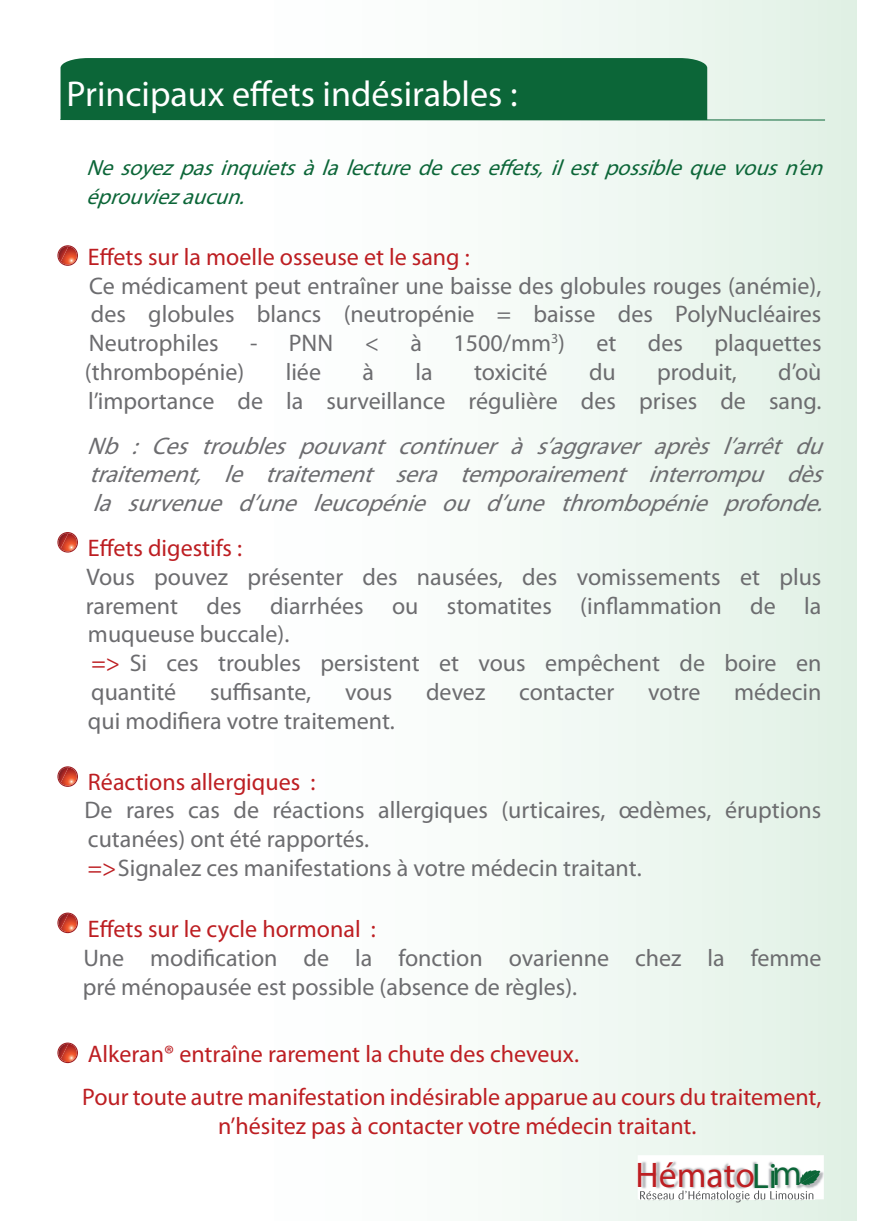
<style>
.page{position:relative;width:874px;height:1225px;background:#fff}
.page>*{position:absolute;margin:0;border:0;box-sizing:border-box;transform-origin:0 0}
.t1{font:36px "Myriad Pro";color:#fff}
.t2{font:35.6px "Myriad Pro";color:#bd1e22}
.t3{font:24px/28.8px "Myriad Pro";color:#6c6c6f}
.t4{font:24px/43.2px "Myriad Pro";color:#bd1e22}
.t5{font:italic 24px/28.8px "Myriad Pro";color:#6c6c6f;text-align:justify}
.t6{font:italic 22px/28.8px "Myriad Pro";color:#0c6638}
.s1{color:#bd1e22}
.s2{color:#0c6638}
</style>
<div class="page">
<div style="left:17px;top:0;width:839px;height:1220px;background:linear-gradient(to right,#fff,#e5f3e9)"></div>
<div style="left:60px;top:58px;width:646px;height:61px;background:#0c6638"></div>
<hr style="left:60px;top:119px;width:764px;height:1px;background:#0c6638">
<svg style="left:57px;top:245px;width:21px;height:21px"></svg>
<svg style="left:57px;top:532px;width:21px;height:20px"></svg>
<svg style="left:57px;top:766px;width:21px;height:21px"></svg>
<svg style="left:57px;top:912px;width:21px;height:21px"></svg>
<svg style="left:57px;top:1042px;width:21px;height:21px"></svg>
<img style="left:637px;top:1155px;width:186px;height:44px">
<img style="left:806px;top:1190px;width:7px;height:9px">
<img style="left:639px;top:1190px;width:167px;height:9px">
<svg style="left:796px;top:1169px;width:23px;height:16px"></svg>
<h1 class="t1" style="left:66px;top:71px;width:452px">Principaux effets indésirables :</h1>
<p class="t6" style="left:86px;top:153px;width:745px">Nesoyezpasinquietsàlalecturedeceseffets,ilestpossiblequevousn’en éprouviezaucun.</p>
<p class="t4" style="left:88px;top:235px;width:383px">Effets sur la moelle osseuse et le sang :</p>
<p class="t3" style="left:89px;top:271px;width:733px;text-align:justify">Ce médicament peut entraîner une baisse des globules rouges (anémie), des globules blancs (neutropénie = baisse des PolyNucléaires Neutrophiles</p>
<p class="t3" style="left:250px;top:328px;width:85px">- PNN</p>
<p class="t3" style="left:364px;top:328px;width:16px">&lt;</p>
<p class="t3" style="left:410px;top:328px;width:13px">à</p>
<p class="t3" style="left:453px;top:328px;width:113px">1500/mm<sup>3</sup>)</p>
<p class="t3" style="left:596px;top:328px;width:21px">et</p>
<p class="t3" style="left:647px;top:328px;width:37px">des</p>
<p class="t3" style="left:714px;top:328px;width:108px">plaquettes</p>
<p class="t3" style="left:88px;top:357px;width:734px;text-align:right">d’où<br>l’importance de la surveillance régulière des prises de sang.</p>
<p class="t5" style="left:87px;top:431px;width:746px">Nb : Ces troubles pouvant continuer à s’aggraver après l’arrêt du traitement, le traitement sera temporairement interrompu dès la survenue d’une leucopénie ou d’une thrombopénie profonde.</p>
<p class="t4" style="left:88px;top:526px;width:156px">Effets digestifs :</p>
<p class="t3" style="left:86px;top:562px;width:736px">Vous pouvez présenter des nausées, des vomissements et plus rarement des diarrhées ou stomatites (inflammation de la muqueuse buccale).<br><span class="s1">=&gt;</span> Si ces troubles persistent et vous empêchent de boire en quantité</p>
<p class="t3" style="left:85px;top:357px;width:161px">(thrombopénie)</p>
<p class="t3" style="left:285px;top:357px;width:37px">liée</p>
<p class="t3" style="left:362px;top:357px;width:13px">à</p>
<p class="t3" style="left:415px;top:357px;width:19px">la</p>
<p class="t3" style="left:474px;top:357px;width:75px">toxicité</p>
<p class="t3" style="left:588px;top:357px;width:28px">du</p>
<p class="t3" style="left:656px;top:357px;width:81px">produit,</p>
<p class="t3" style="left:210px;top:677px;width:103px">suffisante,</p>
<p class="t3" style="left:345px;top:677px;width:49px">vous</p>
<p class="t3" style="left:426px;top:677px;width:61px">devez</p>
<p class="t3" style="left:519px;top:677px;width:97px">contacter</p>
<p class="t3" style="left:648px;top:677px;width:54px">votre</p>
<p class="t3" style="left:733px;top:677px;width:89px">médecin</p>
<p class="t3" style="left:88px;top:706px;width:308px">qui modifiera votre traitement.</p>
<p class="t4" style="left:88px;top:759px;width:229px">Réactions allergiques :</p>
<p class="t3" style="left:84px;top:795px;width:738px">De rares cas de réactions allergiques (urticaires, œdèmes, éruptions cutanées) ont été rapportés.<br><span class="s1">=&gt;</span>Signalez ces manifestations à votre médecin traitant.</p>
<p class="t4" style="left:88px;top:907px;width:289px">Effets sur le cycle hormonal :</p>
<p class="t3" style="left:83px;top:943px;width:739px">Une modification de la fonction ovarienne chez la femme pré ménopausée est possible (absence de règles).</p>
<p class="t4" style="left:82px;top:1031px;width:740px">Alkeran® entraîne rarement la chute des cheveux.<br>Pour toute autre manifestation indésirable apparue au cours du traitement,</p>
<p class="t4" style="left:218px;top:1103px;width:479px">n’hésitez pas à contacter votre médecin traitant.</p>
<h2 class="t2" style="left:635px;top:1153px;width:168px">Hémato<span class="s2">Lim</span></h2>
</div>
